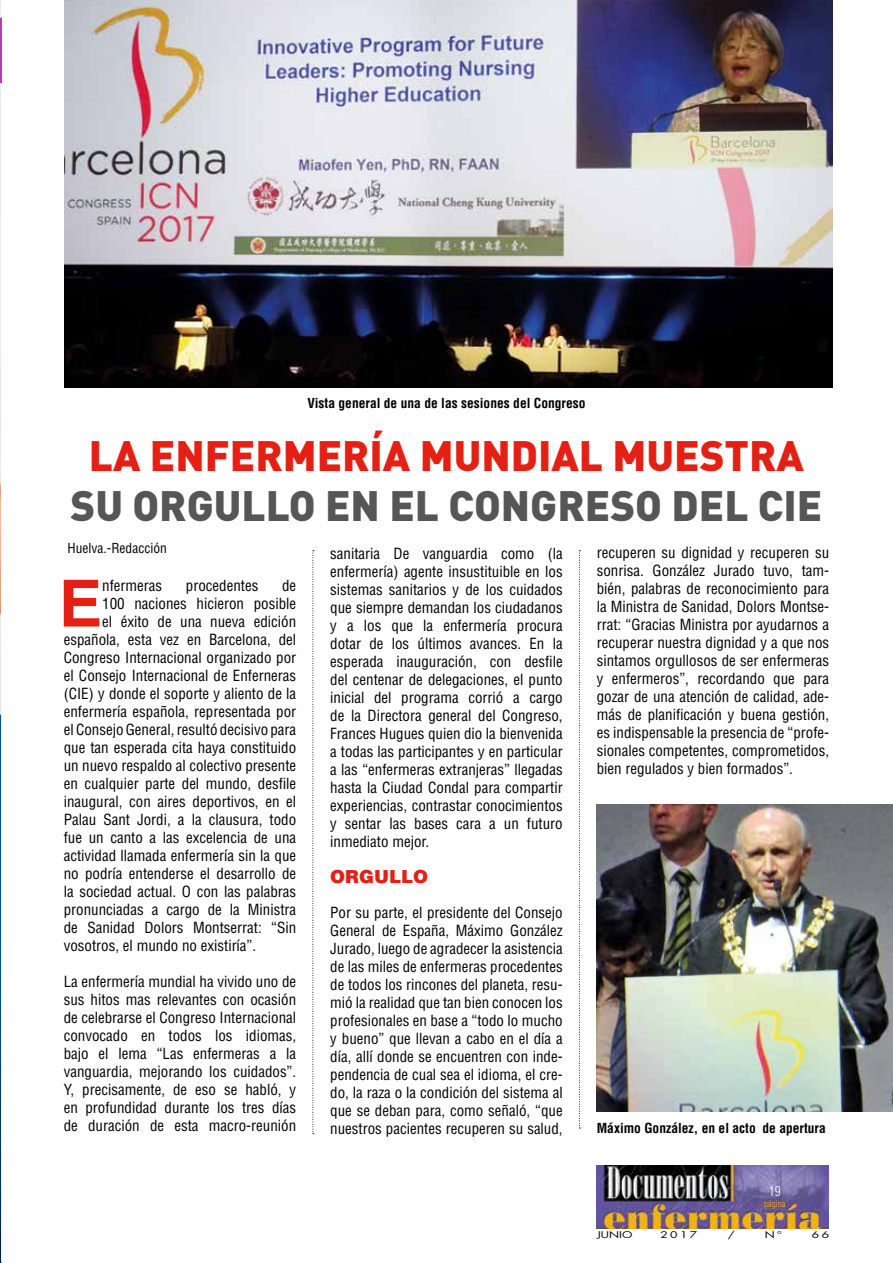
<style>
.page{position:relative;width:893px;height:1263px;background:#fff}
.page>*{position:absolute;margin:0;border:0;box-sizing:border-box;transform-origin:0 0}
.t1{font:700 65.1px "Helvetica LT Std";color:#e32013}
.t2{font:900 42px "DIN Pro";color:#565656}
.t3{font:900 42px "DIN Pro";color:#e32013}
.t4{font:900 18px "Helvetica LT Std";color:#e32013}
.t5{font:condensed 15px/18px "Helvetica LT Std";color:#000;text-align:justify}
.t6{font:700 condensed 13.5px "Helvetica LT Std";color:#000}
.t7{font:condensed 13.5px "Helvetica LT Std";color:#000}
.t8{font:300 condensed 13.5px "Helvetica LT Std";color:#fff}
.t9{font:9px "Futura Std";letter-spacing:.2em;color:#000;scale:1.33 1}
.t10{font:300 condensed 9px "Helvetica LT Std";color:#f6b309}
</style>
<div class="page">
<img style="left:597px;top:1165px;width:231px;height:64px">
<svg style="left:312px;top:550px;width:2px;height:584px"></svg>
<svg style="left:579px;top:550px;width:1px;height:578px"></svg>
<img style="left:0;top:96px;width:1px;height:618px">
<svg style="left:0;top:0;width:2px;height:96px"></svg>
<svg style="left:0;top:714px;width:2px;height:549px"></svg>
<img style="left:65px;top:0;width:768px;height:387px">
<img style="left:597px;top:804px;width:296px;height:307px">
<p class="t6" style="left:307px;top:395px;width:280px">Vista general de una de las sesiones del Congreso</p>
<h2 class="t3" style="left:89px;top:427px;width:717px">LA ENFERMERÍA MUNDIAL MUESTRA</h2>
<h2 class="t2" style="left:70px;top:478px;width:753px">SU ORGULLO EN EL CONGRESO DEL CIE</h2>
<p class="t7" style="left:68px;top:539px;width:101px">Huelva.-Redacción</p>
<h1 class="t1" style="left:59px;top:564px;width:45px">E</h1>
<p class="t5" style="left:102px;top:576px;width:61px">nfermeras</p>
<p class="t5" style="left:186px;top:576px;width:74px">procedentes</p>
<p class="t5" style="left:282px;top:576px;width:16px">de</p>
<p class="t5" style="left:102px;top:594px;width:195px">100 naciones hicieron posible</p>
<p class="t5" style="left:102px;top:612px;width:195px">el éxito de una nueva edición</p>
<p class="t5" style="left:64px;top:630px;width:234px">española, esta vez en Barcelona, del</p>
<p class="t5" style="left:64px;top:648px;width:234px">Congreso Internacional organizado por</p>
<p class="t5" style="left:64px;top:666px;width:234px">el Consejo Internacional de Enferneras</p>
<p class="t5" style="left:64px;top:684px;width:234px">(CIE) y donde el soporte y aliento de la</p>
<p class="t5" style="left:64px;top:702px;width:234px">enfermería española, representada por</p>
<p class="t5" style="left:64px;top:720px;width:234px">el Consejo General, resultó decisivo para</p>
<p class="t5" style="left:64px;top:738px;width:234px">que tan esperada cita haya constituido</p>
<p class="t5" style="left:64px;top:756px;width:234px">un nuevo respaldo al colectivo presente</p>
<p class="t5" style="left:64px;top:774px;width:234px">en cualquier parte del mundo, desfile</p>
<p class="t5" style="left:64px;top:792px;width:234px">inaugural, con aires deportivos, en el</p>
<p class="t5" style="left:64px;top:810px;width:234px">Palau Sant Jordi, a la clausura, todo</p>
<p class="t5" style="left:64px;top:828px;width:234px">fue un canto a las excelencia de una</p>
<p class="t5" style="left:64px;top:846px;width:234px">actividad llamada enfermería sin la que</p>
<p class="t5" style="left:64px;top:864px;width:234px">no podría entenderse el desarrollo de</p>
<p class="t5" style="left:64px;top:882px;width:234px">la sociedad actual. O con las palabras</p>
<p class="t5" style="left:64px;top:900px;width:234px">pronunciadas a cargo de la Ministra</p>
<p class="t5" style="left:64px;top:918px;width:234px">de Sanidad Dolors Montserrat: “Sin</p>
<p class="t5" style="left:64px;top:936px;width:194px">vosotros, el mundo no existiría”.</p>
<p class="t5" style="left:64px;top:972px;width:234px">La enfermería mundial ha vivido uno de sus hitos mas relevantes con ocasión de celebrarse el Congreso Internacional convocado en todos los idiomas, bajo el lema “Las enfermeras a la vanguardia, mejorando los cuidados”.<br>Y, precisamente, de eso se habló, y en profundidad durante los tres días de duración de esta macro-reunión</p>
<p class="t5" style="left:330px;top:545px;width:234px">sanitaria De vanguardia como (la enfermería) agente insustituible en los sistemas sanitarios y de los cuidados que siempre demandan los ciudadanos y a los que la enfermería procura dotar de los últimos avances. En la esperada inauguración, con desfile del centenar de delegaciones, el punto inicial del programa corrió a cargo de la Directora general del Congreso, Frances Hugues quien dio la bienvenida a todas las participantes y en particular a las “enfermeras extranjeras” llegadas hasta la Ciudad Condal para compartir experiencias, contrastar conocimientos y sentar las bases cara a un futuro inmediato mejor.</p>
<p class="t4" style="left:330px;top:865px;width:99px">ORGULLO</p>
<p class="t5" style="left:330px;top:903px;width:234px">Por su parte, el presidente del Consejo General de España, Máximo González Jurado, luego de agradecer la asistencia de las miles de enfermeras procedentes de todos los rincones del planeta, resu&shy;mió la realidad que tan bien conocen los profesionales en base a “todo lo mucho y bueno” que llevan a cabo en el día a día, allí donde se encuentren con inde&shy;pendencia de cual sea el idioma, el cre&shy;do, la raza o la condición del sistema al que se deban para, como señaló, “que nuestros pacientes recuperen su salud,</p>
<p class="t5" style="left:597px;top:543px;width:234px">recuperen su dignidad y recuperen su sonrisa. González Jurado tuvo, tam&shy;bién, palabras de reconocimiento para la Ministra de Sanidad, Dolors Montse&shy;rrat: “Gracias Ministra por ayudarnos a recuperar nuestra dignidad y a que nos sintamos orgullosos de ser enfermeras y enfermeros”, recordando que para gozar de una atención de calidad, ade&shy;más de planificación y buena gestión, es indispensable la presencia de “profe&shy;sionales competentes, comprometidos, bien regulados y bien formados”.</p>
<p class="t6" style="left:597px;top:1120px;width:231px">Máximo González, en el acto de apertura</p>
<p class="t8" style="left:769px;top:1183px;width:13px">19</p>
<p class="t10" style="left:764px;top:1198px;width:22px">página</p>
<p class="t9" style="left:597px;top:1229px;width:28px">JUNIO</p>
<p class="t9" style="left:660px;top:1229px;width:29px">2017</p>
<p class="t9" style="left:728px;top:1229px;width:7px">/</p>
<p class="t9" style="left:765px;top:1229px;width:14px">Nº</p>
<p class="t9" style="left:812px;top:1229px;width:14px">66</p>
</div>
